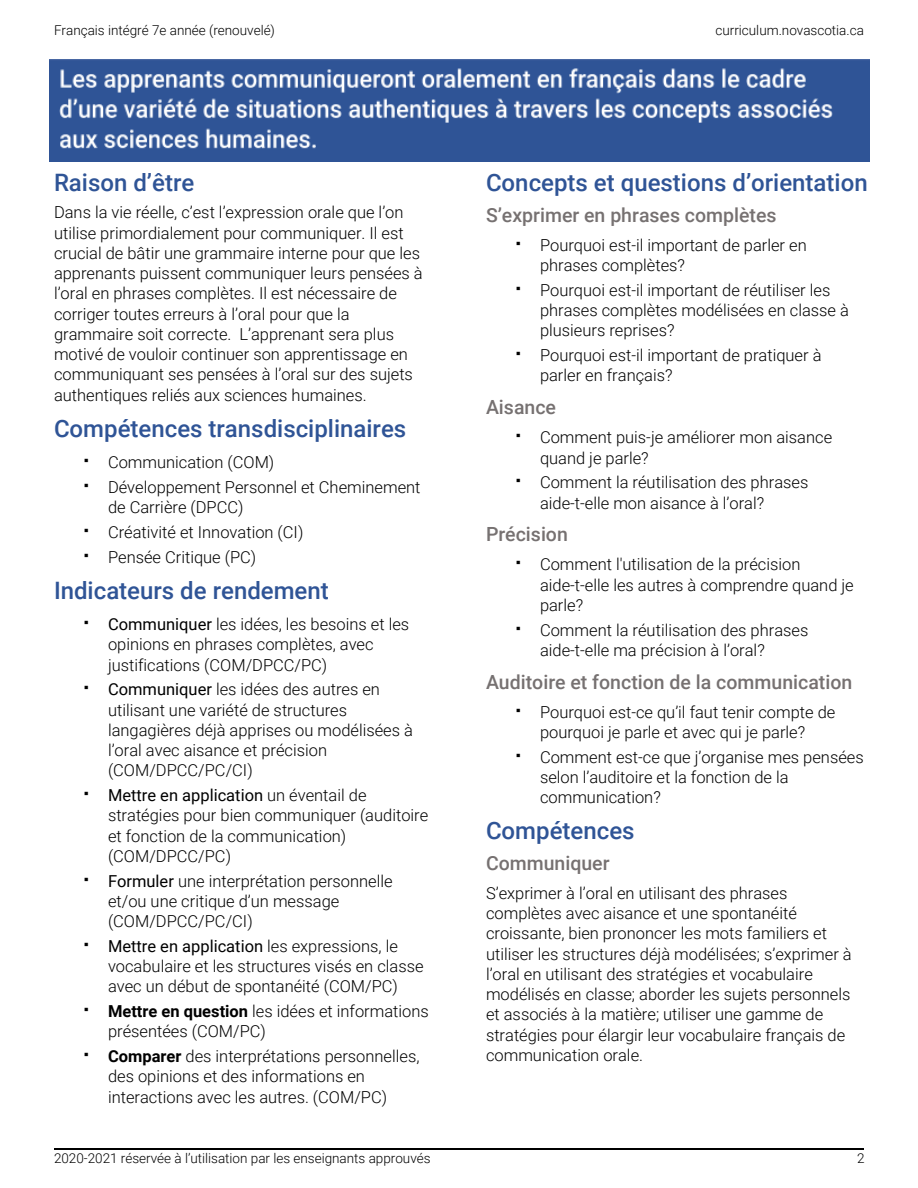
<style>
.page{position:relative;width:918px;height:1188px;background:#fff}
.page>*{position:absolute;margin:0;border:0;box-sizing:border-box;transform-origin:0 0}
.t1{font:500 24px "Roboto";color:#2f5496}
.t2{font:500 19.5px "Roboto";color:#767171}
.t3{font:300 16.5px/20.2px "Roboto";color:#000}
.t4{font:300 13.5px "Roboto";color:#000}
.s1{font-family:"MS Gothic";font-weight:400;font-size:21px}
.s2{font-weight:400}
.s3{font-weight:700}
</style>
<div class="page">
<hr style="left:54px;top:1149px;width:810px;height:1px;background:#000">
<img style="left:50px;top:60px;width:820px;height:102px">
<p class="t4" style="left:54px;top:22px;width:223px">Français intégré 7e année (renouvelé)</p>
<p class="t4" style="left:716px;top:22px;width:150px">curriculum.novascotia.ca</p>
<h1 class="t1" style="left:54px;top:169px;width:142px">Raison d’être</h1>
<p class="t3" style="left:54px;top:202px;width:370px">Dans la vie réelle, c’est l’expression orale que l’on utilise primordialement pour communiquer. Il est crucial de bâtir une grammaire interne pour que les apprenants puissent communiquer leurs pensées à l’oral en phrases complètes. Il est nécessaire de corriger toutes erreurs à l’oral pour que la grammaire soit correcte. L’apprenant sera plus motivé de vouloir continuer son apprentissage en communiquant ses pensées à l’oral sur des sujets authentiques reliés aux sciences humaines.</p>
<h1 class="t1" style="left:54px;top:414px;width:354px">Compétences transdisciplinaires</h1>
<p class="t3" style="left:81px;top:452px;width:195px"><span class="s1">▪</span> Communication (COM)</p>
<p class="t3" style="left:108px;top:477px;width:314px;text-indent:-27px"><span class="s1">▪</span> Développement Personnel et Cheminement de Carrière (DPCC)</p>
<p class="t3" style="left:81px;top:522px;width:224px"><span class="s1">▪</span> Créativité et Innovation (CI)</p>
<p class="t3" style="left:81px;top:547px;width:177px"><span class="s1">▪</span> Pensée Critique (PC)</p>
<h1 class="t1" style="left:54px;top:576px;width:276px">Indicateurs de rendement</h1>
<p class="t3" style="left:108px;top:614px;width:303px;text-indent:-27px"><span class="s1">▪</span> <span class="s2">Communiquer</span> les idées, les besoins et les opinions en phrases complètes, avec justifications (COM/DPCC/PC)</p>
<p class="t3" style="left:108px;top:679px;width:306px;text-indent:-27px"><span class="s1">▪</span> <span class="s2">Communiquer</span> les idées des autres en utilisant une variété de structures langagières déjà apprises ou modélisées à l’oral avec aisance et précision (COM/DPCC/PC/CI)</p>
<p class="t3" style="left:108px;top:785px;width:322px;text-indent:-27px"><span class="s1">▪</span> <span class="s2">Mettre en application</span> un éventail de stratégies pour bien communiquer (auditoire et fonction de la communication) (COM/DPCC/PC)</p>
<p class="t3" style="left:108px;top:871px;width:286px;text-indent:-27px"><span class="s1">▪</span> <span class="s2">Formuler</span> une interprétation personnelle et/ou une critique d’un message (COM/DPCC/PC/CI)</p>
<p class="t3" style="left:108px;top:936px;width:317px;text-indent:-27px"><span class="s1">▪</span> <span class="s2">Mettre en application</span> les expressions, le vocabulaire et les structures visés en classe avec un début de spontanéité (COM/PC)</p>
<p class="t3" style="left:108px;top:1001px;width:322px;text-indent:-27px"><span class="s1">▪</span> <span class="s3">Mettre en question</span> les idées et informations présentées (COM/PC)</p>
<p class="t3" style="left:108px;top:1046px;width:313px;text-indent:-27px"><span class="s1">▪</span> <span class="s3">Comparer</span> des interprétations personnelles, des opinions et des informations en interactions avec les autres. (COM/PC)</p>
<h1 class="t1" style="left:486px;top:169px;width:383px">Concepts et questions d’orientation</h1>
<p class="t2" style="left:486px;top:204px;width:292px">S’exprimer en phrases complètes</p>
<p class="t3" style="left:540px;top:235px;width:268px;text-indent:-27px"><span class="s1">▪</span> Pourquoi est-il important de parler en phrases complètes?</p>
<p class="t3" style="left:540px;top:280px;width:310px;text-indent:-27px"><span class="s1">▪</span> Pourquoi est-il important de réutiliser les phrases complètes modélisées en classe à plusieurs reprises?</p>
<p class="t3" style="left:540px;top:345px;width:283px;text-indent:-27px"><span class="s1">▪</span> Pourquoi est-il important de pratiquer à parler en français?</p>
<p class="t2" style="left:486px;top:396px;width:72px">Aisance</p>
<p class="t3" style="left:540px;top:427px;width:294px;text-indent:-27px"><span class="s1">▪</span> Comment puis-je améliorer mon aisance quand je parle?</p>
<p class="t3" style="left:540px;top:472px;width:270px;text-indent:-27px"><span class="s1">▪</span> Comment la réutilisation des phrases aide-t-elle mon aisance à l’oral?</p>
<p class="t2" style="left:486px;top:523px;width:83px">Précision</p>
<p class="t3" style="left:540px;top:555px;width:315px;text-indent:-27px"><span class="s1">▪</span> Comment l'utilisation de la précision aide-t-elle les autres à comprendre quand je parle?</p>
<p class="t3" style="left:540px;top:620px;width:270px;text-indent:-27px"><span class="s1">▪</span> Comment la réutilisation des phrases aide-t-elle ma précision à l’oral?</p>
<p class="t2" style="left:486px;top:670px;width:368px">Auditoire et fonction de la communication</p>
<p class="t3" style="left:513px;top:702px;width:324px;text-align:center"><span class="s1">▪</span> Pourquoi est-ce qu’il faut tenir compte de pourquoi je parle et avec qui je parle?</p>
<p class="t3" style="left:540px;top:747px;width:325px;text-indent:-27px"><span class="s1">▪</span> Comment est-ce que j’organise mes pensées selon l’auditoire et la fonction de la communication?</p>
<h1 class="t1" style="left:486px;top:817px;width:150px">Compétences</h1>
<p class="t2" style="left:486px;top:852px;width:125px">Communiquer</p>
<p class="t3" style="left:486px;top:883px;width:367px">S’exprimer à l’oral en utilisant des phrases complètes avec aisance et une spontanéité croissante, bien prononcer les mots familiers et utiliser les structures déjà modélisées; s’exprimer à l’oral en utilisant des stratégies et vocabulaire modélisés en classe; aborder les sujets personnels et associés à la matière; utiliser une gamme de stratégies pour élargir leur vocabulaire français de communication orale.</p>
<p class="t4" style="left:54px;top:1151px;width:378px">2020-2021 réservée à l’utilisation par les enseignants approuvés</p>
<p class="t4" style="left:857px;top:1151px;width:9px">2</p>
</div>
